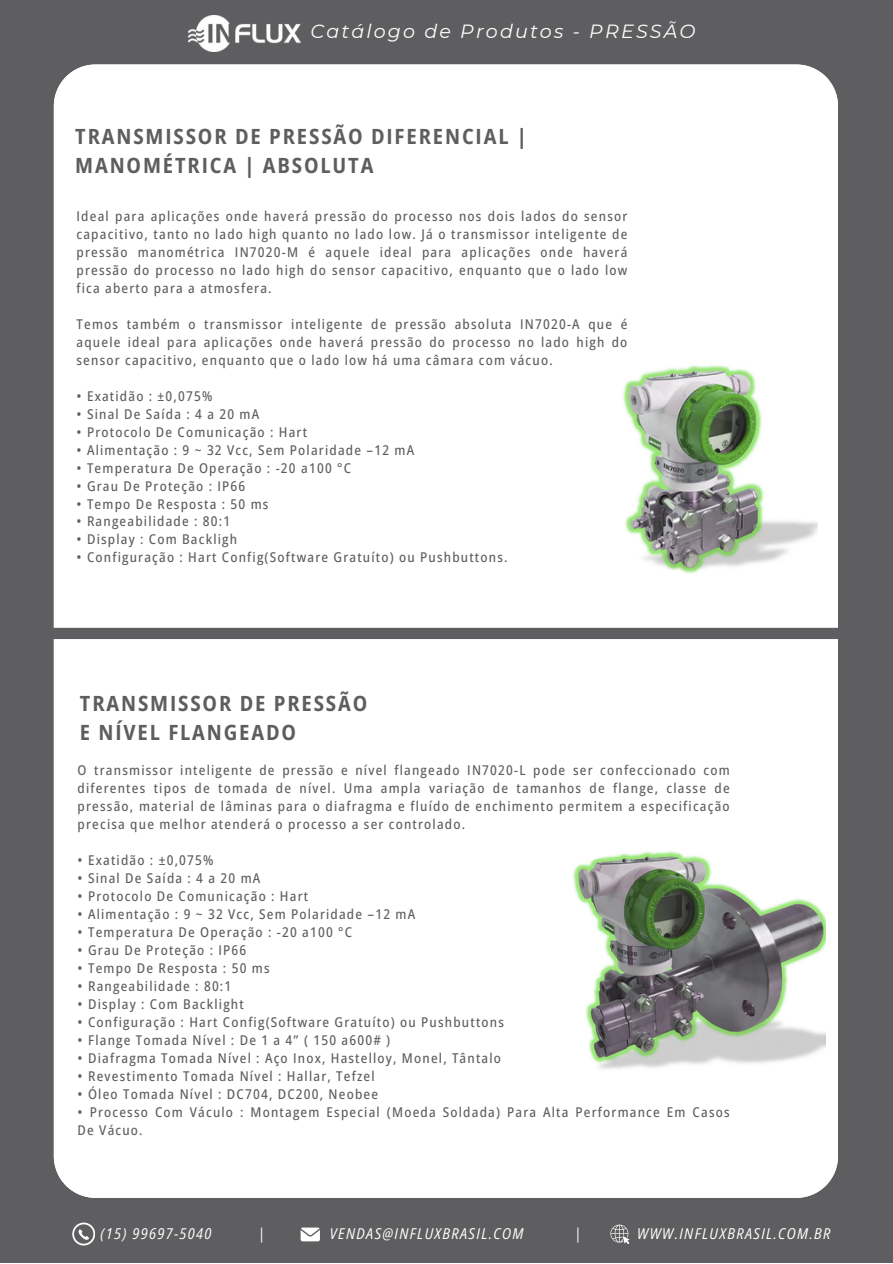
<style>
.page{position:relative;width:893px;height:1264px;background:#fff}
.page>*{position:absolute;margin:0;border:0;box-sizing:border-box;transform-origin:0 0}
.t1{font:700 semi-condensed 21px "Open Sans";letter-spacing:.09em;color:#5e5e60}
.t2{font:italic 19.05px "Montserrat";letter-spacing:.115em;color:#fff}
.t3{font:italic semi-condensed 15px "Open Sans";letter-spacing:.09em;color:#fff}
.t4{font:500 semi-condensed 13.5px/18px "Open Sans";letter-spacing:.09em;color:#5e5e60;text-align:justify}
</style>
<div class="page">
<div style="left:0;top:0;width:892px;height:1262px;background:#5e5e60"></div>
<div style="left:54px;top:64px;width:783px;height:1133px;background:#fff"></div>
<img style="left:188px;top:15px;width:112px;height:36px">
<svg style="left:300px;top:1227px;width:20px;height:13px"></svg>
<svg style="left:72px;top:1222px;width:23px;height:22px"></svg>
<svg style="left:610px;top:1224px;width:19px;height:19px"></svg>
<div style="left:0;top:627px;width:892px;height:12px;background:#5e5e60"></div>
<img style="left:562px;top:344px;width:255px;height:256px">
<img style="left:562px;top:837px;width:263px;height:244px">
<p class="t2" style="left:310px;top:20px;width:386px">Catálogo de Produtos - PRESSÃO</p>
<p class="t1" style="left:75px;top:122px;width:453px">TRANSMISSOR DE PRESSÃO DIFERENCIAL |</p>
<p class="t1" style="left:75px;top:151px;width:299px">MANOMÉTRICA | ABSOLUTA</p>
<p class="t4" style="left:77px;top:206px;width:552px">Ideal para aplicações onde haverá pressão do processo nos dois lados do sensor capacitivo, tanto no lado high quanto no lado low. Já o transmissor inteligente de pressão manométrica IN7020-M é aquele ideal para aplicações onde haverá pressão do processo no lado high do sensor capacitivo, enquanto que o lado low fica aberto para a atmosfera.</p>
<p class="t4" style="left:77px;top:314px;width:552px">Temos também o transmissor inteligente de pressão absoluta IN7020-A que é aquele ideal para aplicações onde haverá pressão do processo no lado high do sensor capacitivo, enquanto que o lado low há uma câmara com vácuo.</p>
<p class="t4" style="left:77px;top:386px;width:137px">• Exatidão : ±0,075%</p>
<p class="t4" style="left:77px;top:404px;width:184px">• Sinal De Saída : 4 a 20 mA</p>
<p class="t4" style="left:77px;top:422px;width:232px">• Protocolo De Comunicação : Hart</p>
<p class="t4" style="left:77px;top:440px;width:339px">• Alimentação : 9 ~ 32 Vcc, Sem Polaridade –12 mA</p>
<p class="t4" style="left:77px;top:458px;width:276px">• Temperatura De Operação : -20 a100 °C</p>
<p class="t4" style="left:77px;top:476px;width:170px">• Grau De Proteção : IP66</p>
<p class="t4" style="left:77px;top:494px;width:193px">• Tempo De Resposta : 50 ms</p>
<p class="t4" style="left:77px;top:512px;width:155px">• Rangeabilidade : 80:1</p>
<p class="t4" style="left:77px;top:530px;width:162px">• Display : Com Backligh</p>
<p class="t4" style="left:77px;top:548px;width:432px">• Configuração : Hart Config(Software Gratuíto) ou Pushbuttons.</p>
<p class="t1" style="left:80px;top:688px;width:289px">TRANSMISSOR DE PRESSÃO</p>
<p class="t1" style="left:80px;top:718px;width:218px">E NÍVEL FLANGEADO</p>
<p class="t4" style="left:78px;top:761px;width:653px">O transmissor inteligente de pressão e nível flangeado IN7020-L pode ser confeccionado com diferentes tipos de tomada de nível. Uma ampla variação de tamanhos de flange, classe de pressão, material de lâminas para o diafragma e fluído de enchimento permitem a especificação precisa que melhor atenderá o processo a ser controlado.</p>
<p class="t4" style="left:78px;top:851px;width:137px">• Exatidão : ±0,075%</p>
<p class="t4" style="left:78px;top:869px;width:184px">• Sinal De Saída : 4 a 20 mA</p>
<p class="t4" style="left:78px;top:887px;width:232px">• Protocolo De Comunicação : Hart</p>
<p class="t4" style="left:78px;top:905px;width:339px">• Alimentação : 9 ~ 32 Vcc, Sem Polaridade –12 mA</p>
<p class="t4" style="left:78px;top:923px;width:276px">• Temperatura De Operação : -20 a100 °C</p>
<p class="t4" style="left:78px;top:941px;width:170px">• Grau De Proteção : IP66</p>
<p class="t4" style="left:78px;top:959px;width:193px">• Tempo De Resposta : 50 ms</p>
<p class="t4" style="left:78px;top:977px;width:155px">• Rangeabilidade : 80:1</p>
<p class="t4" style="left:78px;top:995px;width:168px">• Display : Com Backlight</p>
<p class="t4" style="left:78px;top:1013px;width:428px">• Configuração : Hart Config(Software Gratuíto) ou Pushbuttons</p>
<p class="t4" style="left:78px;top:1031px;width:314px">• Flange Tomada Nível : De 1 a 4” ( 150 a600# )</p>
<p class="t4" style="left:78px;top:1049px;width:425px">• Diafragma Tomada Nível : Aço Inox, Hastelloy, Monel, Tântalo</p>
<p class="t4" style="left:78px;top:1067px;width:298px">• Revestimento Tomada Nível : Hallar, Tefzel</p>
<p class="t4" style="left:78px;top:1085px;width:302px">• Óleo Tomada Nível : DC704, DC200, Neobee</p>
<p class="t4" style="left:78px;top:1103px;width:653px">• Processo Com Váculo : Montagem Especial (Moeda Soldada) Para Alta Performance Em Casos<br>De Vácuo.</p>
<p class="t3" style="left:100px;top:1223px;width:112px">(15) 99697-5040</p>
<p class="t3" style="left:258px;top:1223px;width:8px">|</p>
<p class="t3" style="left:330px;top:1223px;width:195px">VENDAS@INFLUXBRASIL.COM</p>
<p class="t3" style="left:574px;top:1223px;width:8px">|</p>
<p class="t3" style="left:637px;top:1223px;width:195px">WWW.INFLUXBRASIL.COM.BR</p>
</div>
